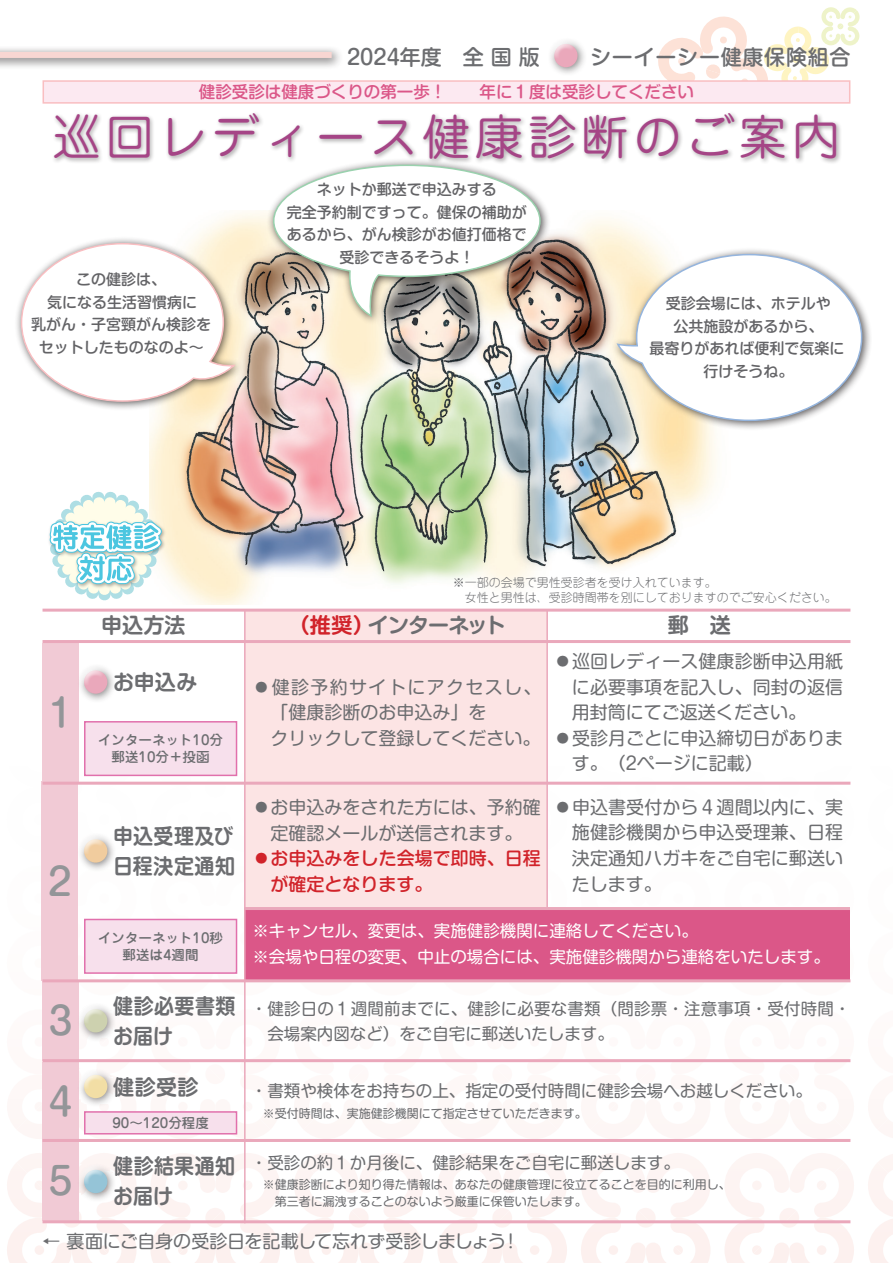
<style>
.page{position:relative;width:893px;height:1263px;background:#fff}
.page>*{position:absolute;margin:0;border:0;box-sizing:border-box;transform-origin:0 0}
.t1{font:48px "Jun 201 Pro";letter-spacing:.1em;color:#a54586}
.t2{font:500 37.5px/79.8px "Shin M Go Pro";color:#939598;text-align:justify}
.t3{font:700 21px/30px "Shin M Go Pro De";letter-spacing:.015em;color:#6c6d70;scale:.95 1}
.t4{font:500 21px "Shin M Go Pro";letter-spacing:.035em;color:#6c6d70}
.t5{font:700 21px "Shin M Go Pro De";letter-spacing:.015em;color:#6c6d70}
.t6{font:700 21px "Shin M Go Pro De";letter-spacing:-.045em;color:#6c6d70}
.t7{font:18px/25.5px "Shin M Go Pro";letter-spacing:.005em;color:#6c6d70;text-align:justify}
.t8{font:18px "Shin M Go Pro";letter-spacing:-.02em;color:#6c6d70}
.t9{font:500 18px/25.5px "Shin M Go Pro";color:#d1232a}
.t10{font:18px "Shin M Go Pro";letter-spacing:.075em;color:#6c6d70}
.t11{font:16.5px/25.5px "Shin M Go Pro";color:#6c6d70}
.t12{font:16.5px/25.5px "Shin M Go Pro";color:#fff}
.t13{font:500 16.5px "Shin M Go Pro";color:#db5788}
.t14{font:500 15px/22.5px "Shin M Go Pro";color:#636366;text-align:center}
.t15{font:500 13.5px/16.5px "Jun 34 Pro";color:#6c6d70;text-align:center}
.t16{font:12px/16.5px "Shin M Go Pro";color:#6c6d70}
.t17{font:300 12px/15px "Jun 101 Pro";color:#6c6d70}
.s1{color:#d1232a}
</style>
<div class="page">
<div style="left:0;top:726px;width:893px;height:537px;background:linear-gradient(to right,#fefbfb,#fefdfc)"></div>
<svg style="left:658px;top:7px;width:202px;height:97px"></svg>
<hr style="left:0;top:0;width:1px;height:1263px;background:#bfbfbf">
<div style="left:0;top:46px;width:344px;height:24px;background:#231f20;opacity:.75"></div>
<div style="left:0;top:52px;width:332px;height:6px;background:#f8d6d2"></div>
<div style="left:549px;top:39px;width:31px;height:25px;background:#fff;opacity:.75"></div>
<div style="left:552px;top:47px;width:31px;height:26px;background:#fff;opacity:.75"></div>
<div style="left:245px;top:643px;width:302px;height:265px;background:#fce4e4"></div>
<div style="left:245px;top:909px;width:605px;height:71px;background:#db5788"></div>
<img style="left:150px;top:210px;width:567px;height:395px">
<div style="left:246px;top:610px;width:302px;height:30px;background:#fce4e4"></div>
<hr style="left:43px;top:609px;width:807px;height:3px;background:#eaa8bb">
<div style="left:51px;top:110px;width:791px;height:54px;background:#231f20;opacity:.42"></div>
<hr style="left:244px;top:610px;width:2px;height:613px;background:#eaa8bb">
<hr style="left:546px;top:610px;width:2px;height:297px;background:#eaa8bb">
<div style="left:43px;top:643px;width:36px;height:139px;background:#f1cad5"></div>
<div style="left:42px;top:782px;width:36px;height:199px;background:#f1cad5"></div>
<div style="left:43px;top:981px;width:36px;height:80px;background:#f1cad5"></div>
<div style="left:43px;top:1062px;width:36px;height:80px;background:#f1cad5"></div>
<div style="left:43px;top:1141px;width:36px;height:79px;background:#f1cad5"></div>
<div style="left:78px;top:664px;width:39px;height:39px;background:#fefefe"></div>
<div style="left:79px;top:665px;width:31px;height:26px;background:#fff;opacity:.75"></div>
<div style="left:81px;top:673px;width:32px;height:26px;background:#fff;opacity:.75"></div>
<div style="left:78px;top:833px;width:39px;height:39px;background:#fefefd"></div>
<div style="left:79px;top:834px;width:31px;height:26px;background:#fff;opacity:.75"></div>
<div style="left:81px;top:842px;width:32px;height:26px;background:#fff;opacity:.75"></div>
<div style="left:78px;top:1003px;width:39px;height:39px;background:#fdfaf9"></div>
<div style="left:79px;top:1004px;width:31px;height:25px;background:#fff;opacity:.75"></div>
<div style="left:81px;top:1012px;width:32px;height:26px;background:#fff;opacity:.75"></div>
<div style="left:78px;top:1068px;width:39px;height:40px;background:#fdf8f8"></div>
<div style="left:79px;top:1070px;width:31px;height:25px;background:#fff;opacity:.75"></div>
<div style="left:81px;top:1077px;width:32px;height:27px;background:#fff;opacity:.75"></div>
<div style="left:78px;top:1163px;width:39px;height:40px;background:#fdfcfc"></div>
<div style="left:79px;top:1164px;width:31px;height:26px;background:#fff;opacity:.75"></div>
<div style="left:81px;top:1172px;width:32px;height:26px;background:#fff;opacity:.75"></div>
<hr style="left:244px;top:907px;width:606px;height:3px;background:#eaa8bb">
<hr style="left:43px;top:782px;width:807px;height:3px;background:#eaa8bb">
<hr style="left:43px;top:640px;width:807px;height:3px;background:#eaa8bb">
<div style="left:85px;top:722px;width:152px;height:53px;background:#f7e0ec"></div>
<div style="left:84px;top:721px;width:153px;height:55px;border:2px solid #e170ac"></div>
<div style="left:85px;top:919px;width:152px;height:54px;background:#f7e0ec"></div>
<div style="left:84px;top:919px;width:153px;height:55px;border:2px solid #e170ac"></div>
<div style="left:85px;top:1112px;width:152px;height:22px;background:#f7e0ec"></div>
<div style="left:84px;top:1111px;width:153px;height:23px;border:2px solid #e170ac"></div>
<img style="left:162px;top:518px;width:6px;height:72px">
<svg style="left:49px;top:489px;width:113px;height:114px"></svg>
<div style="left:43px;top:81px;width:807px;height:22px;background:#fce9f1"></div>
<div style="left:43px;top:80px;width:807px;height:24px;border:2px solid #f9bec1"></div>
<div style="left:14px;top:236px;width:230px;height:176px;background:#231f20;opacity:.75"></div>
<svg style="left:20px;top:242px;width:215px;height:161px"></svg>
<hr style="left:43px;top:1220px;width:807px;height:3px;background:#eaa8bb">
<hr style="left:43px;top:979px;width:807px;height:3px;background:#eaa8bb">
<hr style="left:43px;top:1059px;width:807px;height:3px;background:#eaa8bb">
<hr style="left:43px;top:1139px;width:807px;height:3px;background:#eaa8bb">
<div style="left:266px;top:158px;width:284px;height:168px;background:#231f20;opacity:.75"></div>
<svg style="left:272px;top:164px;width:269px;height:154px"></svg>
<div style="left:611px;top:247px;width:261px;height:184px;background:#231f20;opacity:.75"></div>
<svg style="left:616px;top:253px;width:247px;height:169px"></svg>
<p class="t4" style="left:347px;top:40px;width:194px">2024年度　全 国 版</p>
<p class="t4" style="left:590px;top:40px;width:262px">シーイーシー健康保険組合</p>
<p class="t13" style="left:199px;top:79px;width:496px">健診受診は健康づくりの第一歩！　　年に１度は受診してください</p>
<h1 class="t1" style="left:53px;top:99px;width:789px">巡回レディース健康診断のご案内</h1>
<p class="t14" style="left:31px;top:267px;width:182px">この健診は、<br>気になる生活習慣病に<br>乳がん・子宮頸がん検診をセットしたものなのよ〜</p>
<p class="t14" style="left:287px;top:176px;width:241px">ネットか郵送で申込みする<br>完全予約制ですって。健保の補助があるから、がん検診がお値打価格で受診できるそうよ！</p>
<p class="t14" style="left:649px;top:291px;width:196px">受診会場には、ホテルや<br>公共施設があるから、<br>最寄りがあれば便利で気楽に行けそうね。</p>
<p class="t17" style="left:453px;top:574px;width:385px">※一部の会場で男性受診者を受け入れています。<br>　女性と男性は、受診時間帯を別にしておりますのでご安心ください。</p>
<h2 class="t2" style="left:49px;top:668px;width:25px">1</h2>
<h2 class="t2" style="left:48px;top:837px;width:25px">2</h2>
<p class="t5" style="left:101px;top:608px;width:86px">申込方法</p>
<p class="t6" style="left:289px;top:608px;width:218px"><span class="s1">（推奨）</span>インターネット</p>
<p class="t5" style="left:668px;top:608px;width:64px">郵　送</p>
<p class="t5" style="left:113px;top:665px;width:86px">お申込み</p>
<p class="t15" style="left:98px;top:731px;width:127px">インターネット10分郵送10分＋投函</p>
<p class="t3" style="left:113px;top:818px;width:130px">申込受理及び日程決定通知</p>
<p class="t15" style="left:98px;top:928px;width:127px">インターネット10秒郵送は4週間</p>
<p class="t10" style="left:252px;top:672px;width:291px">◦健診予約サイトにアクセスし、</p>
<p class="t7" style="left:270px;top:697px;width:217px">「健康診断のお申込み」を</p>
<p class="t7" style="left:252px;top:723px;width:289px">　クリックして登録してください。</p>
<p class="t7" style="left:554px;top:646px;width:291px">◦巡回レディース健康診断申込用紙</p>
<p class="t7" style="left:572px;top:672px;width:273px">に必要事項を記入し、同封の返信</p>
<p class="t7" style="left:572px;top:697px;width:235px">用封筒にてご返送ください。</p>
<p class="t7" style="left:554px;top:723px;width:291px">◦受診月ごとに申込締切日がありま</p>
<p class="t7" style="left:572px;top:748px;width:192px">す。（2ページに記載）</p>
<p class="t7" style="left:572px;top:792px;width:273px;text-indent:-18px">◦申込書受付から４週間以内に、実施健診機関から申込受理兼、日程決定通知ハガキをご自宅に郵送いたします。</p>
<p class="t12" style="left:252px;top:916px;width:579px">※キャンセル、変更は、実施健診機関に連絡してください。<br>※会場や日程の変更、中止の場合には、実施健診機関から連絡をいたします。</p>
<p class="t7" style="left:252px;top:793px;width:290px;text-align:center">◦お申込みをされた方には、予約確定確認メールが送信されます。</p>
<p class="t9" style="left:270px;top:844px;width:272px;text-indent:-18px">◦お申込みをした会場で即時、日程が確定となります。</p>
<p class="t3" style="left:113px;top:988px;width:130px">健診必要書類お届け</p>
<p class="t5" style="left:113px;top:1069px;width:87px">健診受診</p>
<p class="t11" style="left:267px;top:993px;width:585px;text-indent:-16px">・健診日の１週間前までに、健診に必要な書類（問診票・注意事項・受付時間・会場案内図など）をご自宅に郵送いたします。</p>
<h2 class="t2" style="left:49px;top:976px;width:25px">3<br>4<br>5</h2>
<p class="t11" style="left:251px;top:1075px;width:562px">・書類や検体をお持ちの上、指定の受付時間に健診会場へお越しください。</p>
<p class="t16" style="left:251px;top:1104px;width:337px">　※受付時間は、実施健診機関にて指定させていただきます。</p>
<p class="t11" style="left:251px;top:1148px;width:430px">・受診の約１か月後に、健診結果をご自宅に郵送します。</p>
<p class="t16" style="left:251px;top:1175px;width:481px">　※健康診断により知り得た情報は、あなたの健康管理に役立てることを目的に利用し、　　第三者に漏洩することのないよう厳重に保管いたします。</p>
<p class="t8" style="left:43px;top:1227px;width:479px">← 裏面にご自身の受診日を記載して忘れず受診しましょう！</p>
<p class="t15" style="left:112px;top:1113px;width:98px">90〜120分程度</p>
<p class="t3" style="left:113px;top:1149px;width:130px">健診結果通知お届け</p>
</div>
